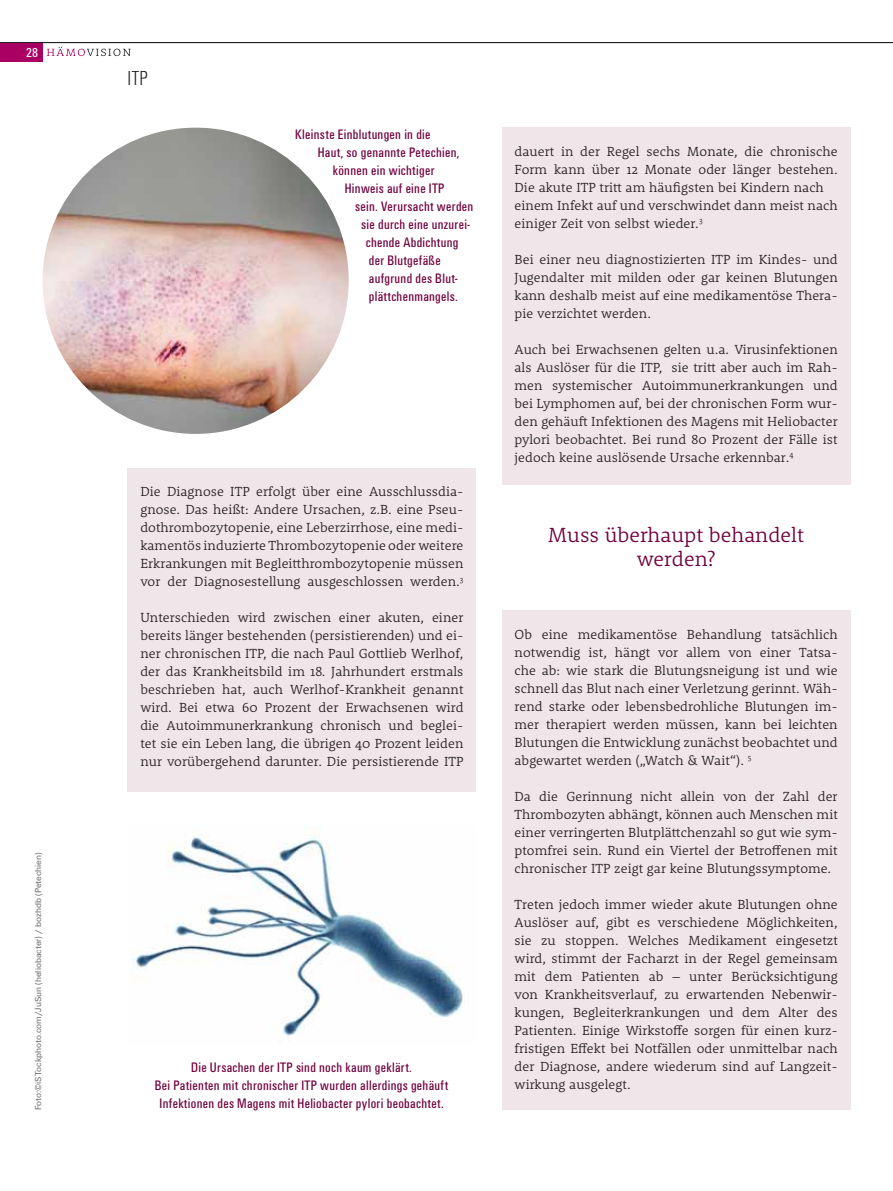
<style>
.page{position:relative;width:893px;height:1191px;background:#fff}
.page>*{position:absolute;margin:0;border:0;box-sizing:border-box;transform-origin:0 0}
.t1{font:300 21px/24px "Rooney";color:#70003d;text-align:center}
.t2{font:300 condensed 21px "Unitus T";color:#231f20}
.t3{font:condensed 14.25px/18px "Unitus T";letter-spacing:.02em;color:#70003d;text-align:center}
.t4{font:300 13.5px/18px "Rooney";letter-spacing:.005em;color:#231f20;text-align:justify}
.t5{font:condensed 13.5px "Unitus T";color:#fff}
.t6{font:9px "Unitus T";color:#6d6e70}
</style>
<div class="page">
<div style="left:0;top:43px;width:43px;height:19px;background:#ab0063"></div>
<svg style="left:47px;top:47px;width:84px;height:9px"></svg>
<hr style="left:0;top:42px;width:893px;height:1px;background:#231f20">
<img style="left:132px;top:826px;width:331px;height:210px">
<div style="left:502px;top:610px;width:348px;height:500px;background:#f0e6ea"></div>
<div style="left:128px;top:468px;width:348px;height:323px;background:#f0e6ea"></div>
<div style="left:502px;top:128px;width:348px;height:357px;background:#f0e6ea"></div>
<img style="left:43px;top:128px;width:306px;height:306px;border-radius:50%">
<p class="t5" style="left:26px;top:48px;width:14px">28</p>
<p class="t6" style="left:35px;top:1110px;width:259px;rotate:-90deg">Foto:©iSTockphoto.com/JuSun (heliobacter) / bozhdb (Petechien)</p>
<h1 class="t2" style="left:128px;top:69px;width:22px">ITP</h1>
<p class="t3" style="left:295px;top:126px;width:137px">Kleinste Einblutungen in die</p>
<p class="t3" style="left:318px;top:144px;width:143px">Haut, so genannte Petechien,</p>
<p class="t3" style="left:333px;top:162px;width:103px">können ein wichtiger</p>
<p class="t3" style="left:345px;top:180px;width:101px">Hinweis auf eine ITP</p>
<p class="t3" style="left:355px;top:198px;width:120px">sein. Verursacht werden</p>
<p class="t3" style="left:361px;top:216px;width:110px">sie durch eine unzurei-</p>
<p class="t3" style="left:366px;top:234px;width:94px">chende Abdichtung</p>
<p class="t3" style="left:369px;top:252px;width:73px">der Blutgefäße</p>
<p class="t3" style="left:369px;top:270px;width:90px">aufgrund des Blut-</p>
<p class="t3" style="left:369px;top:288px;width:90px">plättchenmangels.</p>
<p class="t4" style="left:140px;top:484px;width:325px">Die Diagnose ITP erfolgt über eine Ausschlussdia&shy;gnose. Das heißt: Andere Ursachen, z.B. eine Pseu&shy;dothrombozytopenie, eine Leberzirrhose, eine medi&shy;kamentös induzierte Thrombozytopenie oder weitere Erkrankungen mit Begleitthrombozytopenie müssen vor der Diagnosestellung ausgeschlossen werden.<sup>3</sup></p>
<p class="t4" style="left:140px;top:610px;width:325px">Unterschieden wird zwischen einer akuten, einer bereits länger bestehenden (persistierenden) und ei&shy;ner chronischen ITP, die nach Paul Gottlieb Werlhof, der das Krankheitsbild im 18. Jahrhundert erstmals beschrieben hat, auch Werlhof-Krankheit genannt wird. Bei etwa 60 Prozent der Erwachsenen wird die Autoimmunerkrankung chronisch und beglei&shy;tet sie ein Leben lang, die übrigen 40 Prozent leiden nur vorübergehend darunter. Die persistierende ITP</p>
<p class="t3" style="left:155px;top:1059px;width:295px">Die Ursachen der ITP sind noch kaum geklärt.<br>Bei Patienten mit chronischer ITP wurden allerdings gehäuft<br>Infektionen des Magens mit Heliobacter pylori beobachtet.</p>
<p class="t4" style="left:515px;top:143px;width:325px;text-align:left">dauert in der Regel sechs Monate, die chronische Form kann über 12 Monate oder länger bestehen.<br>Die akute ITP tritt am häufigsten bei Kindern nach einem Infekt auf und verschwindet dann meist nach einiger Zeit von selbst wieder.<sup>3</sup></p>
<p class="t4" style="left:515px;top:251px;width:325px">Bei einer neu diagnostizierten ITP im Kindes- und Jugendalter mit milden oder gar keinen Blutungen kann deshalb meist auf eine medikamentöse Thera&shy;pie verzichtet werden.</p>
<p class="t4" style="left:515px;top:341px;width:325px">Auch bei Erwachsenen gelten u.a. Virusinfektionen als Auslöser für die ITP, sie tritt aber auch im Rah&shy;men systemischer Autoimmunerkrankungen und bei Lymphomen auf, bei der chronischen Form wur&shy;den gehäuft Infektionen des Magens mit Heliobacter pylori beobachtet. Bei rund 80 Prozent der Fälle ist jedoch keine auslösende Ursache erkennbar.<sup>4</sup></p>
<h1 class="t1" style="left:548px;top:525px;width:257px">Muss überhaupt behandelt werden?</h1>
<p class="t4" style="left:515px;top:626px;width:325px">Ob eine medikamentöse Behandlung tatsächlich notwendig ist, hängt vor allem von einer Tatsa&shy;che ab: wie stark die Blutungsneigung ist und wie schnell das Blut nach einer Verletzung gerinnt. Wäh&shy;rend starke oder lebensbedrohliche Blutungen im&shy;mer therapiert werden müssen, kann bei leichten Blutungen die Entwicklung zunächst beobachtet und abgewartet werden („Watch &amp; Wait“). <sup>5</sup></p>
<p class="t4" style="left:515px;top:788px;width:325px">Da die Gerinnung nicht allein von der Zahl der Thrombozyten abhängt, können auch Menschen mit einer verringerten Blutplättchenzahl so gut wie sym&shy;ptomfrei sein. Rund ein Viertel der Betroffenen mit chronischer ITP zeigt gar keine Blutungssymptome.</p>
<p class="t4" style="left:515px;top:896px;width:325px">Treten jedoch immer wieder akute Blutungen ohne Auslöser auf, gibt es verschiedene Möglichkeiten, sie zu stoppen. Welches Medikament eingesetzt wird, stimmt der Facharzt in der Regel gemeinsam mit dem Patienten ab – unter Berücksichtigung von Krankheitsverlauf, zu erwartenden Nebenwir&shy;kungen, Begleiterkrankungen und dem Alter des Patienten. Einige Wirkstoffe sorgen für einen kurz&shy;fristigen Effekt bei Notfällen oder unmittelbar nach der Diagnose, andere wiederum sind auf Langzeit&shy;wirkung ausgelegt.</p>
</div>
